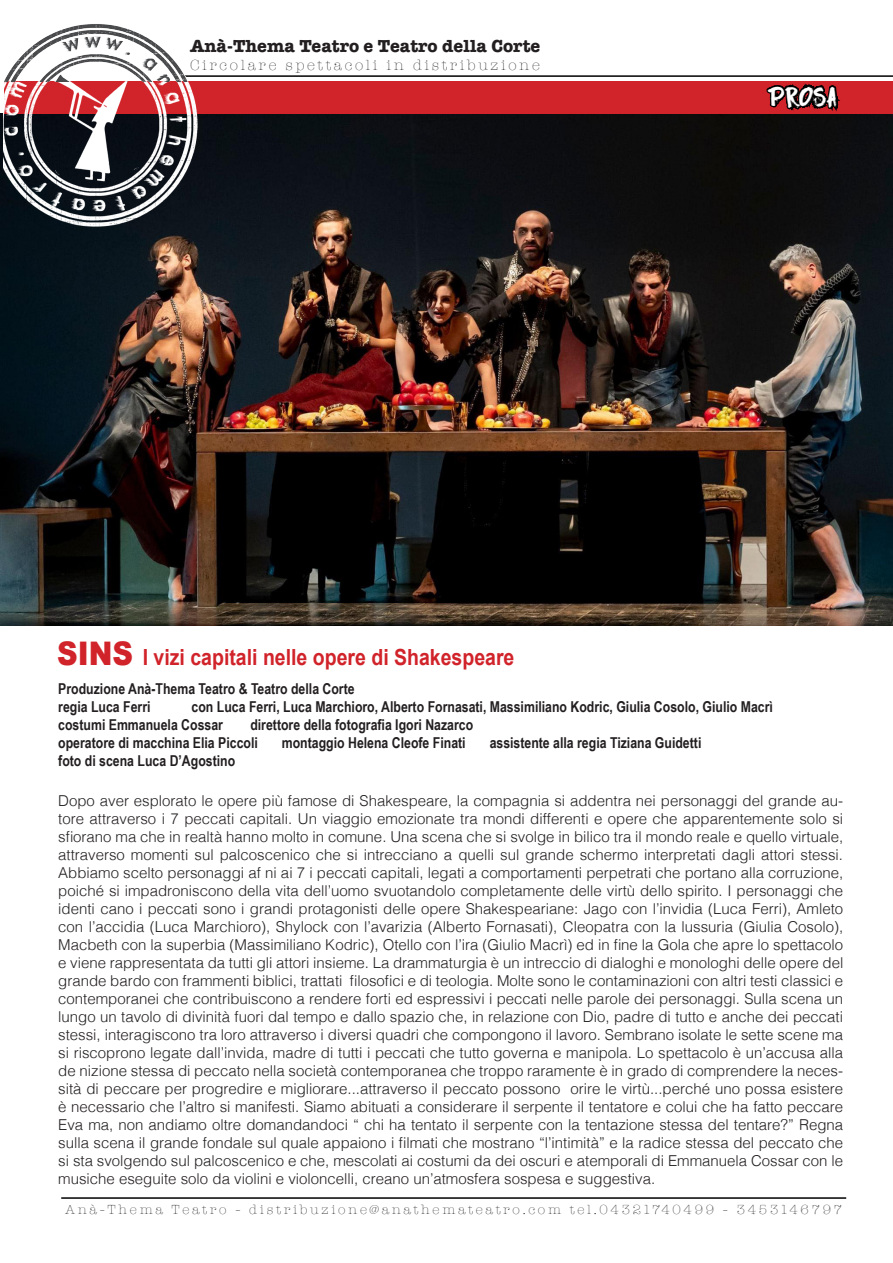
<style>
.page{position:relative;width:893px;height:1263px;background:#fff}
.page>*{position:absolute;margin:0;border:0;box-sizing:border-box;transform-origin:0 0}
.t1{font:27.3px "DK Flagellum Dei";letter-spacing:-.025em;color:#fff;scale:.88 1}
.t2{font:700 22.2px "Arial";color:#d1232a;scale:.88 1}
.t3{font:700 18px "American Typewriter";color:#231f20}
.t4{font:300 15px/18px "Helvetica";color:#231f20;text-align:justify}
.t5{font:700 15px "Arial Narrow";color:#231f20}
.t6{font:300 15px "American Typewriter";letter-spacing:.175em;color:#231f20}
.t7{font:300 13.5px "American Typewriter";letter-spacing:.2em;color:#231f20}
.s1{font-weight:900;font-size:32.55px}
</style>
<div class="page">
<img style="left:0;top:114px;width:893px;height:511px">
<div style="left:4px;top:82px;width:889px;height:32px;background:#d1232a"></div>
<hr style="left:183px;top:75px;width:710px;height:2px;background:#000">
<img style="left:4px;top:82px;width:204px;height:147px">
<img style="left:4px;top:24px;width:205px;height:58px">
<hr style="left:61px;top:1197px;width:785px;height:2px;background:#000">
<svg style="left:763px;top:75px;width:83px;height:192px"></svg>
<p class="t3" style="left:190px;top:30px;width:352px">Anà-Thema Teatro e Teatro della Corte</p>
<p class="t6" style="left:190px;top:54px;width:351px">Circolare spettacoli in distribuzione</p>
<p class="t1" style="left:767px;top:79px;width:80px">PROSA</p>
<p class="t2" style="left:57px;top:643px;width:521px"><span class="s1">SINS</span> I vizi capitali nelle opere di Shakespeare</p>
<p class="t5" style="left:58px;top:677px;width:298px">Produzione Anà-Thema Teatro &amp; Teatro della Corte</p>
<p class="t5" style="left:58px;top:695px;width:94px">regia Luca Ferri</p>
<p class="t5" style="left:192px;top:695px;width:583px">con Luca Ferri, Luca Marchioro, Alberto Fornasati, Massimiliano Kodric, Giulia Cosolo, Giulio Macrì</p>
<p class="t5" style="left:58px;top:713px;width:166px">costumi Emmanuela Cossar</p>
<p class="t5" style="left:250px;top:713px;width:224px">direttore della fotografia Igori Nazarco</p>
<p class="t5" style="left:58px;top:731px;width:201px">operatore di macchina Elia Piccoli</p>
<p class="t5" style="left:282px;top:731px;width:185px">montaggio Helena Cleofe Finati</p>
<p class="t5" style="left:490px;top:731px;width:213px">assistente alla regia Tiziana Guidetti</p>
<p class="t5" style="left:58px;top:749px;width:179px">foto di scena Luca D’Agostino</p>
<p class="t4" style="left:58px;top:790px;width:787px">Dopo aver esplorato le opere più famose di Shakespeare, la compagnia si addentra nei personaggi del grande au&shy;tore attraverso i 7 peccati capitali. Un viaggio emozionate tra mondi differenti e opere che apparentemente solo si sfiorano ma che in realtà hanno molto in comune. Una scena che si svolge in bilico tra il mondo reale e quello virtuale, attraverso momenti sul palcoscenico che si intrecciano a quelli sul grande schermo interpretati dagli attori stessi.<br>Abbiamo scelto personaggi af ni ai 7 i peccati capitali, legati a comportamenti perpetrati che portano alla corruzione, poiché si impadroniscono della vita dell’uomo svuotandolo completamente delle virtù dello spirito. I personaggi che identi cano i peccati sono i grandi protagonisti delle opere Shakespeariane: Jago con l’invidia (Luca Ferri), Amleto con l’accidia (Luca Marchioro), Shylock con l’avarizia (Alberto Fornasati), Cleopatra con la lussuria (Giulia Cosolo), Macbeth con la superbia (Massimiliano Kodric), Otello con l’ira (Giulio Macrì) ed in fine la Gola che apre lo spettacolo e viene rappresentata da tutti gli attori insieme. La drammaturgia è un intreccio di dialoghi e monologhi delle opere del grande bardo con frammenti biblici, trattati filosofici e di teologia. Molte sono le contaminazioni con altri testi classici e contemporanei che contribuiscono a rendere forti ed espressivi i peccati nelle parole dei personaggi. Sulla scena un lungo un tavolo di divinità fuori dal tempo e dallo spazio che, in relazione con Dio, padre di tutto e anche dei peccati stessi, interagiscono tra loro attraverso i diversi quadri che compongono il lavoro. Sembrano isolate le sette scene ma si riscoprono legate dall’invida, madre di tutti i peccati che tutto governa e manipola. Lo spettacolo è un’accusa alla de nizione stessa di peccato nella società contemporanea che troppo raramente è in grado di comprendere la neces&shy;sità di peccare per progredire e migliorare...attraverso il peccato possono orire le virtù...perché uno possa esistere è necessario che l’altro si manifesti. Siamo abituati a considerare il serpente il tentatore e colui che ha fatto peccare Eva ma, non andiamo oltre domandandoci “ chi ha tentato il serpente con la tentazione stessa del tentare?” Regna sulla scena il grande fondale sul quale appaiono i filmati che mostrano “l’intimità” e la radice stessa del peccato che si sta svolgendo sul palcoscenico e che, mescolati ai costumi da dei oscuri e atemporali di Emmanuela Cossar con le musiche eseguite solo da violini e violoncelli, creano un’atmosfera sospesa e suggestiva.</p>
<p class="t7" style="left:65px;top:1200px;width:778px">Anà-Thema Teatro - distribuzione@anathemateatro.com tel.04321740499 - 3453146797</p>
</div>
